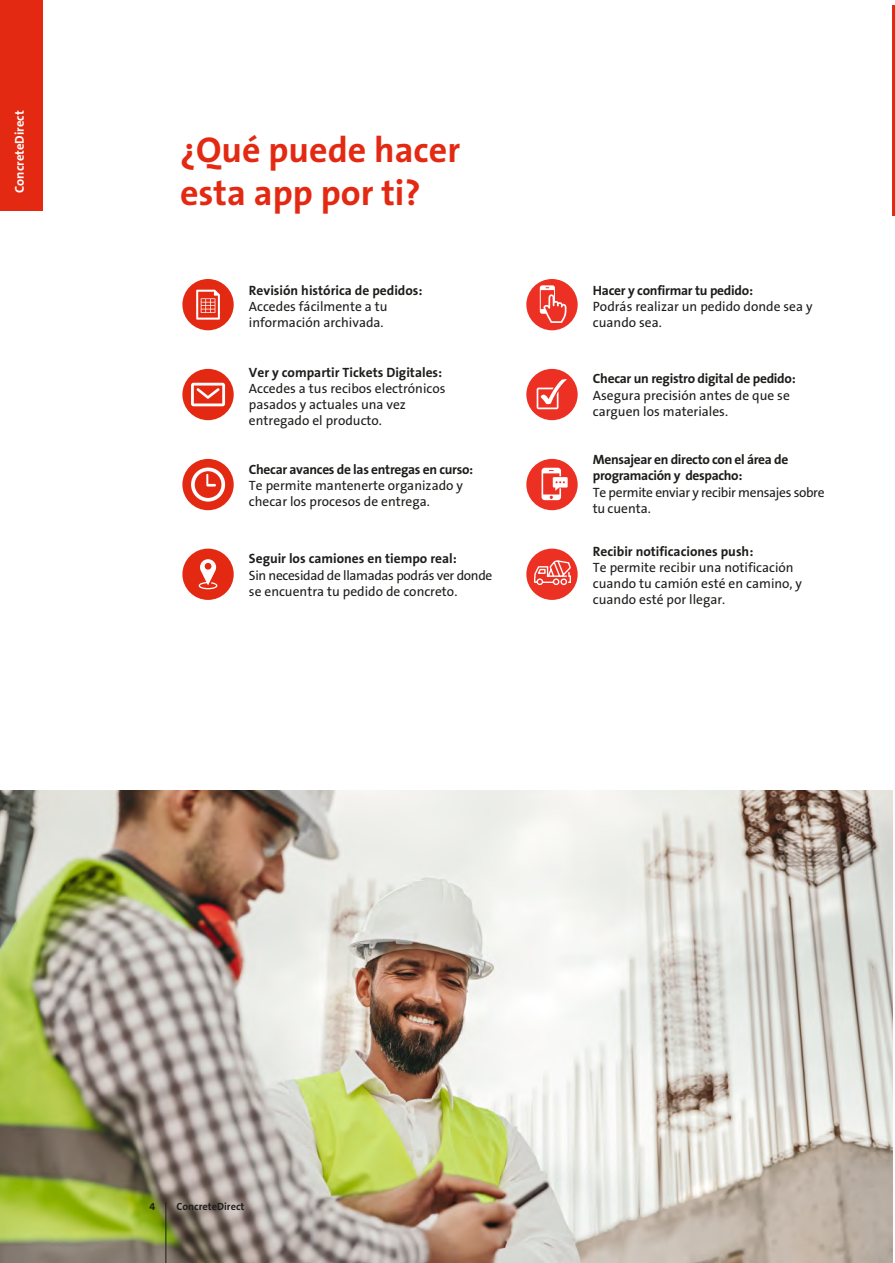
<style>
.page{position:relative;width:895px;height:1263px;background:#fff}
.page>*{position:absolute;margin:0;border:0;box-sizing:border-box;transform-origin:0 0}
.t1{font:700 36px/43.2px "The Sans B7";color:#e42913}
.t2{font:13.5px/16.2px "The Sans B5 Plain";color:#1d1d1b}
.t3{font:700 13.5px/16.2px "The Sans B7";letter-spacing:-.02em;color:#1d1d1b}
.t4{font:700 13.5px "The Sans B7";color:#1d1d1b}
.t5{font:13.5px/16.2px "The Sans B5 Plain";letter-spacing:-.025em;color:#1d1d1b}
.t6{font:700 12.75px "The Sans B7";color:#fff}
.t7{font:700 10.5px "The Sans B7";color:#1d1d1b}
</style>
<div class="page">
<img style="left:0;top:791px;width:892px;height:472px">
<div style="left:0;top:0;width:43px;height:210px;background:#e42913"></div>
<hr style="left:165px;top:1202px;width:1px;height:61px;background:#1d1d1b">
<div style="left:182px;top:549px;width:52px;height:51px;background:#e42913;border-radius:50%"></div>
<svg style="left:199px;top:559px;width:18px;height:30px"></svg>
<div style="left:182px;top:459px;width:52px;height:51px;background:#e42913;border-radius:50%"></div>
<svg style="left:191px;top:467px;width:34px;height:35px"></svg>
<div style="left:182px;top:369px;width:52px;height:51px;background:#e42913;border-radius:50%"></div>
<svg style="left:191px;top:383px;width:34px;height:23px"></svg>
<div style="left:182px;top:279px;width:52px;height:51px;background:#e42913;border-radius:50%"></div>
<svg style="left:196px;top:290px;width:24px;height:30px"></svg>
<div style="left:526px;top:279px;width:51px;height:51px;background:#ed3024;border-radius:50%"></div>
<svg style="left:540px;top:285px;width:26px;height:38px"></svg>
<div style="left:526px;top:369px;width:51px;height:51px;background:#ed3024;border-radius:50%"></div>
<svg style="left:536px;top:379px;width:31px;height:30px"></svg>
<div style="left:526px;top:459px;width:51px;height:51px;background:#ed3024;border-radius:50%"></div>
<svg style="left:541px;top:468px;width:27px;height:32px"></svg>
<div style="left:526px;top:549px;width:51px;height:51px;background:#ed3024;border-radius:50%"></div>
<svg style="left:534px;top:560px;width:37px;height:26px"></svg>
<hr style="left:892px;top:6px;width:3px;height:210px;background:#e42913">
<p class="t6" style="left:13px;top:193px;width:84px;rotate:-90deg">ConcreteDirect</p>
<h1 class="t1" style="left:180px;top:129px;width:282px">¿Qué puede hacer esta app por ti?</h1>
<p class="t4" style="left:249px;top:283px;width:175px">Revisión histórica de pedidos:</p>
<p class="t2" style="left:249px;top:299px;width:140px">Accedes fácilmente a tu información archivada.</p>
<p class="t4" style="left:249px;top:365px;width:195px">Ver y compartir Tickets Digitales:</p>
<p class="t2" style="left:249px;top:380px;width:198px">Accedes a tus recibos electrónicos pasados y actuales una vez entregado el producto.</p>
<p class="t3" style="left:249px;top:461px;width:226px">Checar avances de las entregas en curso:</p>
<p class="t2" style="left:249px;top:478px;width:216px">Te permite mantenerte organizado y checar los procesos de entrega.</p>
<p class="t4" style="left:249px;top:552px;width:209px">Seguir los camiones en tiempo real:</p>
<p class="t5" style="left:249px;top:567px;width:245px">Sin necesidad de llamadas podrás ver donde se encuentra tu pedido de concreto.</p>
<p class="t3" style="left:593px;top:282px;width:162px">Hacer y confirmar tu pedido:</p>
<p class="t2" style="left:593px;top:299px;width:221px">Podrás realizar un pedido donde sea y cuando sea.</p>
<p class="t3" style="left:593px;top:371px;width:204px">Checar un registro digital de pedido:</p>
<p class="t2" style="left:593px;top:387px;width:198px">Asegura precisión antes de que se carguen los materiales.</p>
<p class="t3" style="left:593px;top:452px;width:197px">Mensajear en directo con el área de programación y despacho:</p>
<p class="t5" style="left:593px;top:484px;width:233px">Te permite enviar y recibir mensajes sobre tu cuenta.</p>
<p class="t4" style="left:593px;top:544px;width:162px">Recibir notificaciones push:</p>
<p class="t2" style="left:593px;top:560px;width:211px">Te permite recibir una notificación cuando tu camión esté en camino, y cuando esté por llegar.</p>
<p class="t7" style="left:149px;top:1201px;width:7px">4</p>
<p class="t7" style="left:176px;top:1201px;width:69px">ConcreteDirect</p>
</div>
